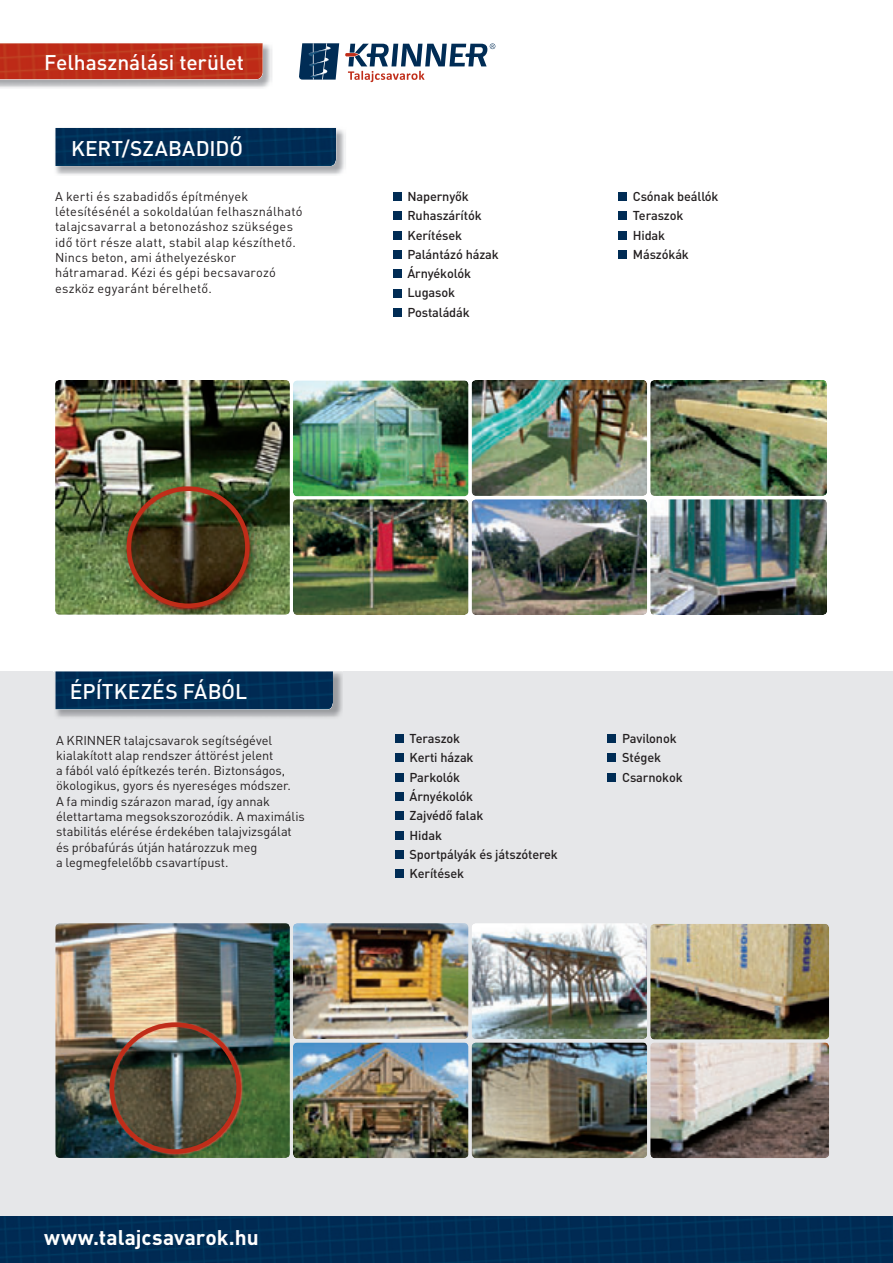
<style>
.page{position:relative;width:893px;height:1263px;background:#fff}
.page>*{position:absolute;margin:0;border:0;box-sizing:border-box;transform-origin:0 0}
.t1{font:500 21px "DIN Pro";color:#fff}
.t2{font:700 21px "DIN Pro";letter-spacing:-.005em;color:#fff}
.t3{font:12.75px/15.3px "DIN Pro";letter-spacing:.005em;color:#231f20}
.t4{font:500 12.75px/19.4px "DIN Pro";letter-spacing:-.01em;color:#231f20}
</style>
<div class="page">
<div style="left:0;top:671px;width:893px;height:592px;background:#e6e7e9"></div>
<img style="left:0;top:44px;width:272px;height:44px">
<img style="left:0;top:43px;width:263px;height:36px">
<img style="left:55px;top:672px;width:288px;height:46px">
<img style="left:55px;top:671px;width:278px;height:38px">
<img style="left:55px;top:127px;width:291px;height:48px">
<img style="left:55px;top:128px;width:281px;height:38px">
<img style="left:0;top:1216px;width:893px;height:47px">
<div style="left:395px;top:734px;width:9px;height:9px;background:#002c55"></div>
<div style="left:395px;top:753px;width:9px;height:9px;background:#002c55"></div>
<div style="left:395px;top:773px;width:9px;height:9px;background:#002c55"></div>
<div style="left:395px;top:792px;width:9px;height:9px;background:#002c55"></div>
<div style="left:395px;top:811px;width:9px;height:9px;background:#002c55"></div>
<div style="left:395px;top:831px;width:9px;height:9px;background:#002c55"></div>
<div style="left:395px;top:850px;width:9px;height:9px;background:#002c55"></div>
<div style="left:395px;top:869px;width:9px;height:9px;background:#002c55"></div>
<div style="left:607px;top:734px;width:9px;height:9px;background:#002c55"></div>
<div style="left:607px;top:753px;width:9px;height:9px;background:#002c55"></div>
<div style="left:607px;top:773px;width:9px;height:9px;background:#002c55"></div>
<img style="left:55px;top:923px;width:235px;height:235px;border-radius:4px">
<img style="left:293px;top:923px;width:176px;height:116px;border-radius:4px">
<img style="left:472px;top:923px;width:175px;height:116px;border-radius:4px">
<img style="left:293px;top:1042px;width:176px;height:116px;border-radius:4px">
<img style="left:472px;top:1042px;width:175px;height:116px;border-radius:4px">
<img style="left:650px;top:1042px;width:179px;height:116px;border-radius:4px">
<img style="left:650px;top:924px;width:179px;height:115px;border-radius:4px">
<div style="left:393px;top:192px;width:9px;height:9px;background:#002c55"></div>
<div style="left:393px;top:211px;width:9px;height:9px;background:#002c55"></div>
<div style="left:393px;top:231px;width:9px;height:9px;background:#002c55"></div>
<div style="left:393px;top:250px;width:9px;height:9px;background:#002c55"></div>
<div style="left:393px;top:269px;width:9px;height:9px;background:#002c55"></div>
<div style="left:393px;top:288px;width:9px;height:9px;background:#002c55"></div>
<div style="left:393px;top:308px;width:9px;height:9px;background:#002c55"></div>
<img style="left:55px;top:380px;width:235px;height:235px;border-radius:4px">
<img style="left:293px;top:380px;width:176px;height:116px;border-radius:4px">
<img style="left:472px;top:380px;width:175px;height:116px;border-radius:4px">
<img style="left:650px;top:380px;width:177px;height:116px;border-radius:4px">
<img style="left:293px;top:499px;width:176px;height:116px;border-radius:4px">
<img style="left:472px;top:499px;width:175px;height:116px;border-radius:4px">
<img style="left:650px;top:499px;width:177px;height:116px;border-radius:4px">
<div style="left:618px;top:192px;width:9px;height:9px;background:#002c55"></div>
<div style="left:618px;top:211px;width:9px;height:9px;background:#002c55"></div>
<div style="left:618px;top:231px;width:9px;height:9px;background:#002c55"></div>
<div style="left:618px;top:250px;width:9px;height:9px;background:#002c55"></div>
<div style="left:127px;top:486px;width:123px;height:122px;border:4px solid #c02d19;border-radius:50%"></div>
<div style="left:110px;top:1022px;width:131px;height:132px;border:4px solid #c02d19;border-radius:50%"></div>
<svg style="left:299px;top:43px;width:40px;height:37px"></svg>
<svg style="left:345px;top:43px;width:150px;height:39px"></svg>
<h1 class="t1" style="left:44px;top:55px;width:201px">Felhasználási terület</h1>
<h1 class="t1" style="left:71px;top:141px;width:174px">KERT/SZABADIDŐ</h1>
<p class="t3" style="left:55px;top:190px;width:249px">A kerti és szabadidős építmények létesítésénél a sokoldalúan felhasználható talajcsavarral a betonozáshoz szükséges idő tört része alatt, stabil alap készíthető.<br>Nincs beton, ami áthelyezéskor hátramarad. Kézi és gépi becsavarozó eszköz egyaránt bérelhető.</p>
<p class="t4" style="left:407px;top:188px;width:93px">Napernyők<br>Ruhaszárítók<br>Kerítések<br>Palántázó házak<br>Árnyékolók<br>Lugasok<br>Postaládák</p>
<p class="t4" style="left:633px;top:188px;width:87px">Csónak beállók<br>Teraszok<br>Hidak<br>Mászókák</p>
<h1 class="t1" style="left:70px;top:684px;width:179px">ÉPÍTKEZÉS FÁBÓL</h1>
<p class="t3" style="left:56px;top:734px;width:250px">A KRINNER talajcsavarok segítségével kialakított alap rendszer áttörést jelent<br>a fából való építkezés terén. Biztonságos, ökologikus, gyors és nyereséges módszer.<br>A fa mindig szárazon marad, így annak élettartama megsokszorozódik. A maximális stabilitás elérése érdekében talajvizsgálat és próbafúrás útján határozzuk meg<br>a legmegfelelőbb csavartípust.</p>
<p class="t4" style="left:410px;top:730px;width:150px">Teraszok<br>Kerti házak<br>Parkolók<br>Árnyékolók<br>Zajvédő falak<br>Hidak<br>Sportpályák és játszóterek<br>Kerítések</p>
<p class="t4" style="left:622px;top:730px;width:62px">Pavilonok<br>Stégek<br>Csarnokok</p>
<h1 class="t2" style="left:44px;top:1230px;width:216px">www.talajcsavarok.hu</h1>
</div>
